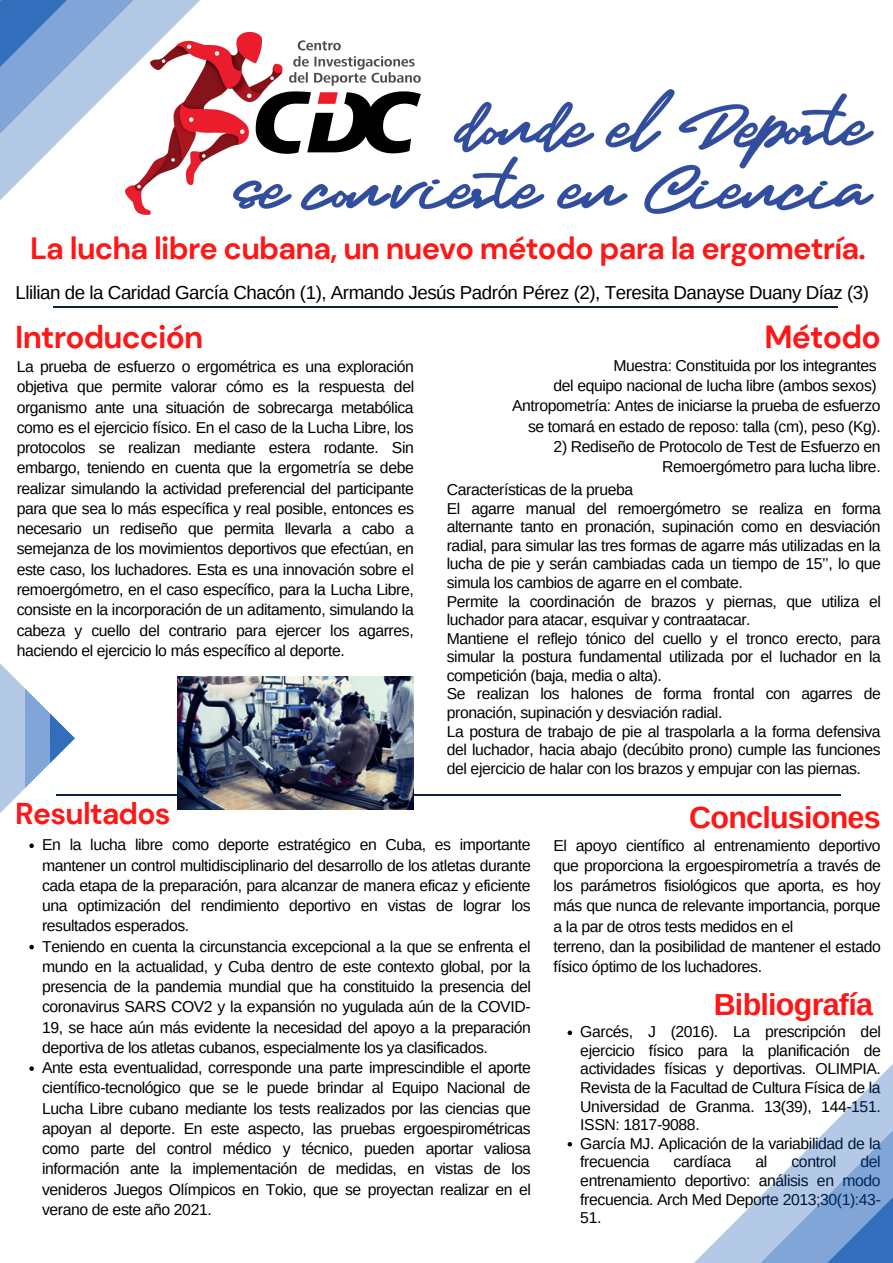
<style>
.page{position:relative;width:893px;height:1263px;background:#fff}
.page>*{position:absolute;margin:0;border:0;box-sizing:border-box;transform-origin:0 0}
.t1{font:700 31.95px "DM Sans";letter-spacing:-.025em;color:#ff1616}
.t2{font:700 31.5px "DM Sans";letter-spacing:-.025em;color:#ff1616}
.t3{font:700 30.75px "DM Sans";letter-spacing:-.025em;color:#ff1616}
.t4{font:700 30.45px "Arimo";letter-spacing:-.025em;color:#ff1616}
.t5{font:700 30.08px "DM Sans";letter-spacing:-.025em;color:#ff1616}
.t6{font:18.75px "Arimo";letter-spacing:-.025em;color:#000}
.t7{font:15.75px/20.2px "Arimo";letter-spacing:-.025em;color:#000;text-align:justify}
</style>
<div class="page">
<hr style="left:56px;top:794px;width:784px;height:2px;background:#092342">
<img style="left:177px;top:677px;width:237px;height:132px">
<hr style="left:53px;top:306px;width:785px;height:2px;background:#092342">
<img style="left:130px;top:32px;width:290px;height:182px">
<img style="left:234px;top:89px;width:639px;height:125px">
<svg style="left:29px;top:843px;width:5px;height:5px"></svg>
<svg style="left:29px;top:945px;width:5px;height:4px"></svg>
<svg style="left:29px;top:1066px;width:5px;height:5px"></svg>
<svg style="left:0;top:0;width:200px;height:200px"></svg>
<svg style="left:567px;top:1030px;width:5px;height:5px"></svg>
<svg style="left:567px;top:1142px;width:5px;height:4px"></svg>
<svg style="left:694px;top:1064px;width:199px;height:199px"></svg>
<svg style="left:0;top:663px;width:75px;height:150px"></svg>
<p class="t3" style="left:30px;top:229px;width:837px">La lucha libre cubana, un nuevo método para la ergometría.</p>
<p class="t6" style="left:15px;top:282px;width:855px">Llilian de la Caridad García Chacón (1), Armando Jesús Padrón Pérez (2), Teresita Danayse Duany Díaz (3)</p>
<p class="t2" style="left:15px;top:317px;width:189px">Introducción</p>
<p class="t1" style="left:764px;top:316px;width:118px">Método</p>
<p class="t7" style="left:17px;top:356px;width:399px">La prueba de esfuerzo o ergométrica es una exploración objetiva que permite valorar cómo es la respuesta del organismo ante una situación de sobrecarga metabólica como es el ejercicio físico. En el caso de la Lucha Libre, los protocolos se realizan mediante estera rodante. Sin embargo, teniendo en cuenta que la ergometría se debe realizar simulando la actividad preferencial del participante para que sea lo más específica y real posible, entonces es necesario un rediseño que permita llevarla a cabo a semejanza de los movimientos deportivos que efectúan, en este caso, los luchadores. Esta es una innovación sobre el remoergómetro, en el caso específico, para la Lucha Libre, consiste en la incorporación de un aditamento, simulando la cabeza y cuello del contrario para ejercer los agarres, haciendo el ejercicio lo más específico al deporte.</p>
<p class="t7" style="left:613px;top:355px;width:265px">Muestra: Constituida por los integrantes</p>
<p class="t7" style="left:553px;top:376px;width:325px">del equipo nacional de lucha libre (ambos sexos)</p>
<p class="t7" style="left:512px;top:396px;width:370px">Antropometría: Antes de iniciarse la prueba de esfuerzo</p>
<p class="t7" style="left:528px;top:416px;width:354px">se tomará en estado de reposo: talla (cm), peso (Kg).</p>
<p class="t7" style="left:553px;top:436px;width:328px;text-align:right">2) Rediseño de Protocolo de Test de Esfuerzo en<br>Remoergómetro para lucha libre.</p>
<p class="t7" style="left:447px;top:479px;width:188px">Características de la prueba</p>
<p class="t7" style="left:447px;top:499px;width:436px;line-height:18.6px">El agarre manual del remoergómetro se realiza en forma alternante tanto en pronación, supinación como en desviación radial, para simular las tres formas de agarre más utilizadas en la lucha de pie y serán cambiadas cada un tiempo de 15’’, lo que simula los cambios de agarre en el combate.</p>
<p class="t7" style="left:447px;top:592px;width:436px;line-height:18.6px">Permite la coordinación de brazos y piernas, que utiliza el luchador para atacar, esquivar y contraatacar.</p>
<p class="t7" style="left:447px;top:629px;width:435px;line-height:18.6px">Mantiene el reflejo tónico del cuello y el tronco erecto, para simular la postura fundamental utilizada por el luchador en la competición (baja, media o alta).</p>
<p class="t7" style="left:447px;top:685px;width:435px;line-height:18.6px">Se realizan los halones de forma frontal con agarres de pronación, supinación y desviación radial.</p>
<p class="t7" style="left:447px;top:722px;width:435px;line-height:18.6px">La postura de trabajo de pie al traspolarla a la forma defensiva del luchador, hacia abajo (decúbito prono) cumple las funciones del ejercicio de halar con los brazos y empujar con las piernas.</p>
<p class="t5" style="left:15px;top:794px;width:157px">Resultados</p>
<p class="t4" style="left:689px;top:801px;width:193px">Conclusiones</p>
<p class="t7" style="left:42px;top:835px;width:490px">En la lucha libre como deporte estratégico en Cuba, es importante mantener un control multidisciplinario del desarrollo de los atletas durante cada etapa de la preparación, para alcanzar de manera eficaz y eficiente una optimización del rendimiento deportivo en vistas de lograr los resultados esperados.</p>
<p class="t7" style="left:42px;top:936px;width:490px">Teniendo en cuenta la circunstancia excepcional a la que se enfrenta el mundo en la actualidad, y Cuba dentro de este contexto global, por la presencia de la pandemia mundial que ha constituido la presencia del coronavirus SARS COV2 y la expansión no yugulada aún de la COVID-19, se hace aún más evidente la necesidad del apoyo a la preparación deportiva de los atletas cubanos, especialmente los ya clasificados.</p>
<p class="t7" style="left:42px;top:1057px;width:490px">Ante esta eventualidad, corresponde una parte imprescindible el aporte científico-tecnológico que se le puede brindar al Equipo Nacional de Lucha Libre cubano mediante los tests realizados por las ciencias que apoyan al deporte. En este aspecto, las pruebas ergoespirométricas como parte del control médico y técnico, pueden aportar valiosa información ante la implementación de medidas, en vistas de los venideros Juegos Olímpicos en Tokio, que se proyectan realizar en el verano de este año 2021.</p>
<p class="t7" style="left:553px;top:835px;width:329px">El apoyo científico al entrenamiento deportivo que proporciona la ergoespirometría a través de los parámetros fisiológicos que aporta, es hoy más que nunca de relevante importancia, porque a la par de otros tests medidos en el</p>
<p class="t7" style="left:553px;top:936px;width:329px">terreno, dan la posibilidad de mantener el estado físico óptimo de los luchadores.</p>
<p class="t4" style="left:713px;top:987px;width:161px">Bibliografía</p>
<p class="t7" style="left:580px;top:1022px;width:302px;line-height:18.6px">Garcés, J (2016). La prescripción del ejercicio físico para la planificación de actividades físicas y deportivas. OLIMPIA.<br>Revista de la Facultad de Cultura Física de la Universidad de Granma. 13(39), 144-151.<br>ISSN: 1817-9088.</p>
<p class="t7" style="left:580px;top:1134px;width:302px;line-height:18.6px">García MJ. Aplicación de la variabilidad de la frecuencia</p>
<p class="t7" style="left:673px;top:1152px;width:59px">cardíaca</p>
<p class="t7" style="left:755px;top:1152px;width:13px">al</p>
<p class="t7" style="left:791px;top:1152px;width:46px">control</p>
<p class="t7" style="left:580px;top:1152px;width:302px;line-height:18.6px;text-indent:280px">del entrenamiento deportivo: análisis en modo frecuencia. Arch Med Deporte 2013;30(1):43- 51.</p>
</div>
